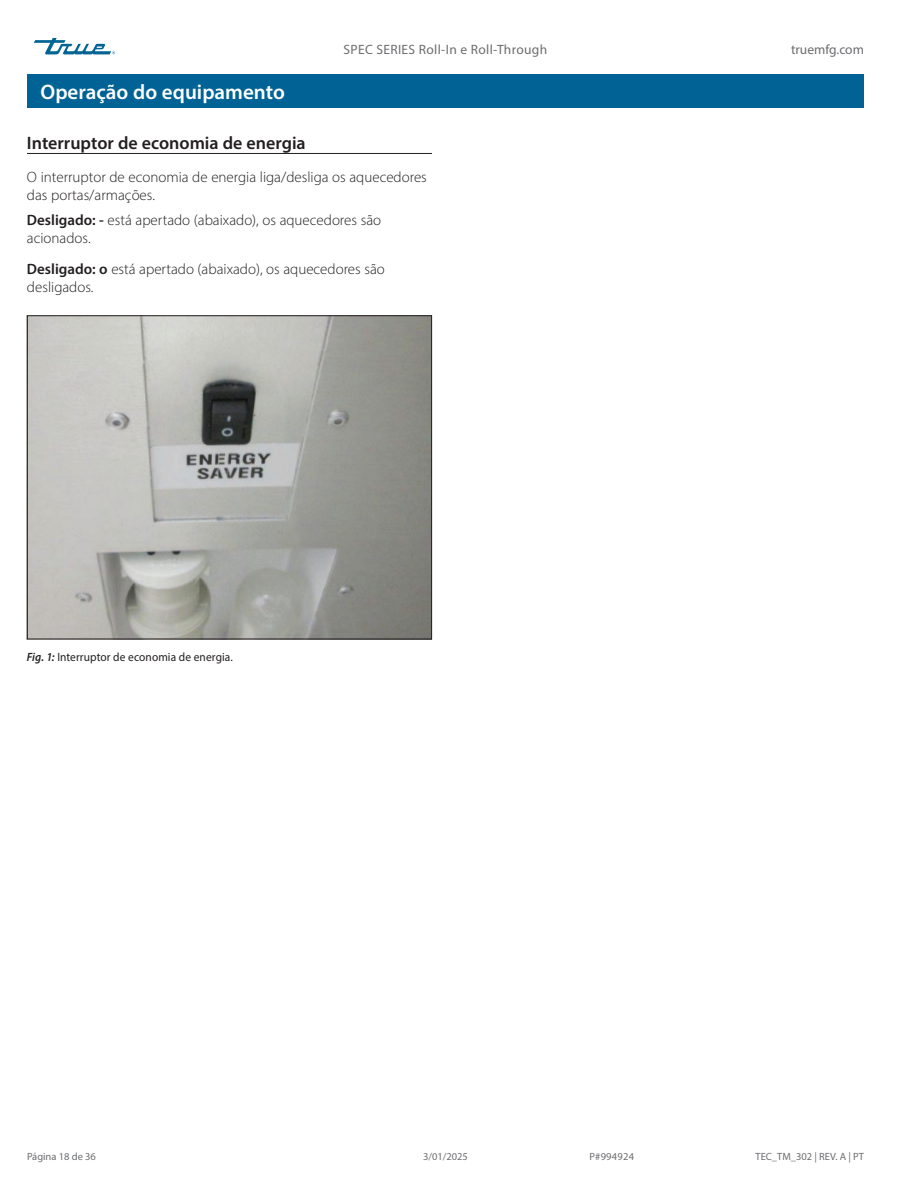
<style>
.page{position:relative;width:918px;height:1188px;background:#fff}
.page>*{position:absolute;margin:0;border:0;box-sizing:border-box;transform-origin:0 0}
.Title_bar_Page_header{font:600 21px "Myriad Pro";color:#fff}
.Subhead_underscore_H1{font:600 18px "Myriad Pro";color:#231f20}
.Body_Text_light_Normal{font:300 15px/18px "Myriad Pro";color:#231f20}
.Subhead_NO_underscore_H2{font:300 15px/18px "Myriad Pro";color:#231f20}
.t1{font:13.5px "Myriad Pro";letter-spacing:.025em;color:#6c6d70}
.t2{font:13.5px "Myriad Pro";color:#6c6d70}
.Caption_FIG_Regular{font:12px "Myriad Pro";letter-spacing:.01em;color:#231f20;scale:.95 1}
.t3{font:10.5px "Myriad Pro";color:#6c6d70}
.s1{font-weight:600}
.s2{font-weight:600;font-style:italic}
</style>
<div class="page">
<svg style="left:34px;top:38px;width:81px;height:16px"></svg>
<div style="left:27px;top:74px;width:837px;height:34px;background:#016395"></div>
<hr style="left:27px;top:153px;width:405px;height:1px;background:#231f20">
<img style="left:29px;top:317px;width:401px;height:320px">
<div style="left:27px;top:315px;width:405px;height:324px;border:1px solid #231f20"></div>
<p class="Title_bar_Page_header" style="left:40px;top:79px;width:246px">Operação do equipamento</p>
<p class="Subhead_underscore_H1" style="left:27px;top:131px;width:280px">Interruptor de economia de energia</p>
<p class="t1" style="left:344px;top:42px;width:205px">SPEC SERIES Roll-In e Roll-Through</p>
<p class="t2" style="left:791px;top:42px;width:74px">truemfg.com</p>
<p class="Subhead_NO_underscore_H2" style="left:27px;top:168px;width:401px">O interruptor de economia de energia liga/desliga os aquecedores das portas/armações.</p>
<p class="Body_Text_light_Normal" style="left:27px;top:211px;width:356px"><span class="s1">Desligado: -</span> está apertado (abaixado), os aquecedores são acionados.</p>
<p class="Body_Text_light_Normal" style="left:27px;top:260px;width:359px"><span class="s1">Desligado: o</span> está apertado (abaixado), os aquecedores são desligados.</p>
<p class="Caption_FIG_Regular" style="left:27px;top:649px;width:219px"><span class="s2">Fig. 1:</span> Interruptor de economia de energia.</p>
<p class="t3" style="left:27px;top:1150px;width:70px">Página 18 de 36</p>
<p class="t3" style="left:423px;top:1150px;width:46px">3/01/2025</p>
<p class="t3" style="left:589px;top:1150px;width:46px">P#994924</p>
<p class="t3" style="left:755px;top:1150px;width:110px">TEC_TM_302 | REV. A | PT</p>
</div>
